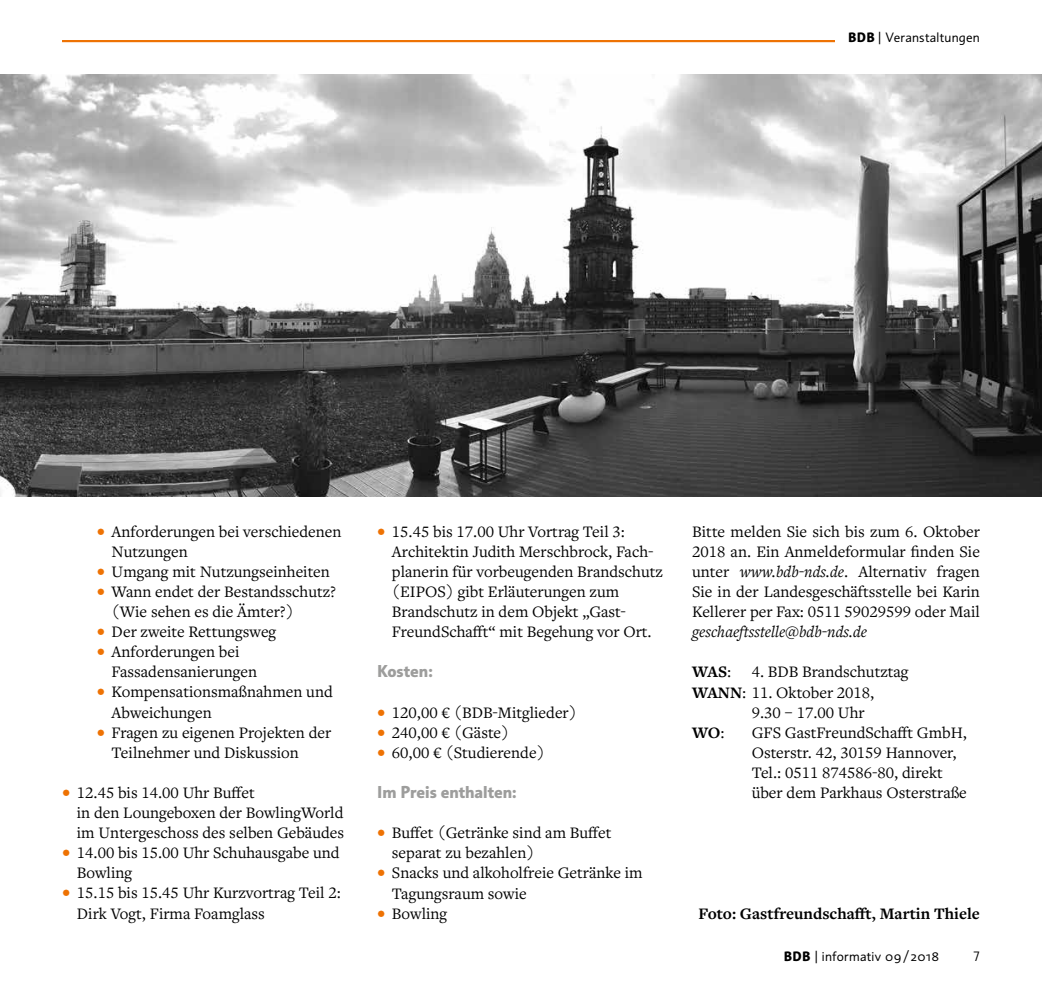
<style>
.page{position:relative;width:1042px;height:993px;background:#fff}
.page>*{position:absolute;margin:0;border:0;box-sizing:border-box;transform-origin:0 0}
.t1{font:16.62px/20.1px "Freight Text Pro";color:#000}
.t2{font:700 16.62px "Freight Text Pro";color:#000}
.t3{font:italic 16.62px "Freight Text Pro";color:#000}
.t4{font:700 16.62px "Informa Pro";color:#9d9d9c}
.t5{font:13.12px "Informa Pro";letter-spacing:.02em;color:#000}
.s1{font-weight:700}
.s2{color:#ee7203}
.s3{font-style:italic}
.s4{font-weight:400}
</style>
<div class="page">
<img style="left:0;top:74px;width:1042px;height:422px">
<hr style="left:62px;top:40px;width:918px;height:2px;background:#ee7203">
<div style="left:835px;top:30px;width:155px;height:18px;background:#fff"></div>
<p class="t5" style="left:848px;top:30px;width:133px"><span class="s1">BDB</span> | Veranstaltungen</p>
<p class="t5" style="left:878px;top:30px;width:103px"><span class="s1">BDB</span> | Mus ertext</p>
<p class="t1" style="left:112px;top:520px;width:231px;text-indent:-15px"><span class="s2">•</span> Anforderungen bei verschiedenen<br>Nutzungen</p>
<p class="t1" style="left:97px;top:560px;width:235px"><span class="s2">•</span> Umgang mit Nutzungseinheiten</p>
<p class="t1" style="left:112px;top:580px;width:226px;text-indent:-15px"><span class="s2">•</span> Wann endet der Bestandsschutz? (Wie sehen es die Ämter?)</p>
<p class="t1" style="left:97px;top:621px;width:181px"><span class="s2">•</span> Der zweite Rettungsweg</p>
<p class="t1" style="left:112px;top:641px;width:147px;text-indent:-15px"><span class="s2">•</span> Anforderungen bei<br>Fassadensanierungen</p>
<p class="t1" style="left:112px;top:681px;width:223px;text-indent:-15px"><span class="s2">•</span> Kompensationsmaßnahmen und<br>Abweichungen</p>
<p class="t1" style="left:112px;top:721px;width:221px;text-indent:-15px"><span class="s2">•</span> Fragen zu eigenen Projekten der<br>Teilnehmer und Diskussion</p>
<p class="t1" style="left:77px;top:781px;width:269px;text-indent:-15px"><span class="s2">•</span> 12.45 bis 14.00 Uhr Buffet<br>in den Loungeboxen der BowlingWorld im Untergeschoss des selben Gebäudes</p>
<p class="t1" style="left:77px;top:842px;width:264px;text-indent:-15px"><span class="s2">•</span> 14.00 bis 15.00 Uhr Schuhausgabe und<br>Bowling</p>
<p class="t1" style="left:77px;top:882px;width:265px;text-indent:-15px"><span class="s2">•</span> 15.15 bis 15.45 Uhr Kurzvortrag Teil 2:<br>Dirk Vogt, Firma Foamglass</p>
<p class="t1" style="left:392px;top:520px;width:272px;text-indent:-15px"><span class="s2">•</span> 15.45 bis 17.00 Uhr Vortrag Teil 3:<br>Architektin Judith Merschbrock, Fach&shy;planerin für vorbeugenden Brandschutz (EIPOS) gibt Erläuterungen zum Brandschutz in dem Objekt „Gast-FreundSchafft“ mit Begehung vor Ort.</p>
<p class="t4" style="left:377px;top:661px;width:57px">Kosten:</p>
<p class="t1" style="left:377px;top:701px;width:201px"><span class="s2">•</span> 120,00 € (BDB-Mitglieder)</p>
<p class="t1" style="left:377px;top:721px;width:134px"><span class="s2">•</span> 240,00 € (Gäste)</p>
<p class="t1" style="left:377px;top:741px;width:169px"><span class="s2">•</span> 60,00 € (Studierende)</p>
<p class="t4" style="left:377px;top:781px;width:141px">Im Preis enthalten:</p>
<p class="t1" style="left:392px;top:821px;width:221px;text-indent:-15px"><span class="s2">•</span> Buffet (Getränke sind am Buffet separat zu bezahlen)</p>
<p class="t1" style="left:392px;top:862px;width:252px;text-indent:-15px"><span class="s2">•</span> Snacks und alkoholfreie Getränke im<br>Tagungsraum sowie</p>
<p class="t1" style="left:377px;top:902px;width:72px"><span class="s2">•</span> Bowling</p>
<p class="t1" style="left:692px;top:520px;width:289px;text-align:justify">Bitte melden Sie sich bis zum 6. Oktober 2018 an. Ein Anmeldeformular finden Sie unter <span class="s3">www.bdb-nds.de</span>. Alternativ fragen Sie in der Landesgeschäftsstelle bei Karin Kellerer per Fax: 0511 59029599 oder Mail</p>
<p class="t3" style="left:692px;top:620px;width:176px">geschaeftsstelle@bdb-nds.de</p>
<p class="t1" style="left:692px;top:661px;width:218px"><span class="s1">WAS</span>: 4. BDB Brandschutztag</p>
<p class="t1" style="left:692px;top:681px;width:184px"><span class="s1">WANN</span>: 11. Oktober 2018,</p>
<p class="t1" style="left:752px;top:701px;width:114px">9.30 – 17.00 Uhr</p>
<p class="t2" style="left:692px;top:721px;width:34px">WO<span class="s4">:</span></p>
<p class="t1" style="left:752px;top:721px;width:217px">GFS GastFreundSchafft GmbH,<br>Osterstr. 42, 30159 Hannover,<br>Tel.: 0511 874586-80, direkt über dem Parkhaus Osterstraße</p>
<p class="t2" style="left:698px;top:901px;width:283px">Foto: Gastfreundschafft, Martin Thiele</p>
<p class="t5" style="left:973px;top:947px;width:8px">7</p>
<p class="t5" style="left:784px;top:947px;width:157px"><span class="s1">BDB</span> | informativ 09/2018</p>
</div>
